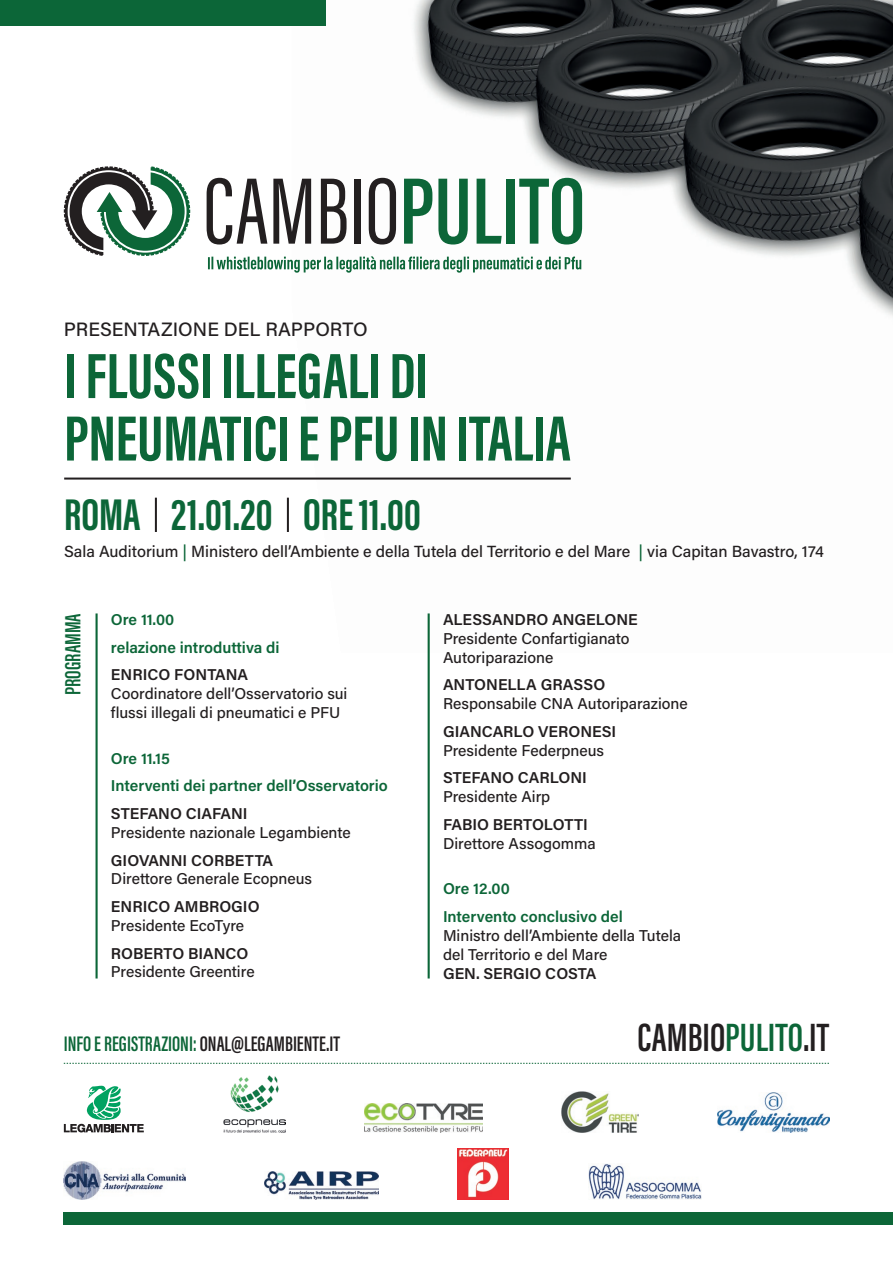
<style>
.page{position:relative;width:893px;height:1263px;background:#fff}
.page>*{position:absolute;margin:0;border:0;box-sizing:border-box;transform-origin:0 0}
.t1{font:700 65.7px "Acumin Pro Extra Cond";color:#0c6638}
.t2{font:700 45.75px "Acumin Pro Extra Cond";color:#0c6638}
.t3{font:600 40.65px "Acumin Pro Extra Cond";color:#231f20}
.t4{font:600 22.65px "Acumin Pro Extra Cond";color:#0c6638}
.t5{font:600 21.75px "Acumin Pro Extra Cond";color:#0c6638}
.t6{font:500 19.35px "Acumin Pro";color:#231f20}
.t7{font:500 16.2px "Acumin Pro";color:#231f20}
.Stile_di_paragrafo_1{font:500 15.75px/18.8px "Acumin Pro";color:#231f20}
.t8{font:600 15.75px "Acumin Pro";color:#231f20}
.t9{font:600 15.75px/27.8px "Acumin Pro";color:#0c6638}
.s1{color:#0c6638}
.s2{color:#231f20}
</style>
<div class="page">
<img style="left:302px;top:0;width:591px;height:653px">
<div style="left:64px;top:1212px;width:829px;height:13px;background:#0c6638"></div>
<div style="left:0;top:0;width:325px;height:26px;background:#0c6638"></div>
<svg style="left:207px;top:178px;width:60px;height:66px"></svg>
<svg style="left:273px;top:179px;width:38px;height:65px"></svg>
<svg style="left:321px;top:179px;width:26px;height:65px"></svg>
<div style="left:354px;top:179px;width:6px;height:65px;background:#231f20"></div>
<svg style="left:369px;top:178px;width:27px;height:66px"></svg>
<svg style="left:404px;top:179px;width:28px;height:65px"></svg>
<svg style="left:438px;top:179px;width:30px;height:65px"></svg>
<svg style="left:477px;top:179px;width:25px;height:65px"></svg>
<div style="left:506px;top:179px;width:8px;height:65px;background:#0c6638"></div>
<svg style="left:519px;top:178px;width:63px;height:66px"></svg>
<svg style="left:64px;top:166px;width:126px;height:90px"></svg>
<svg style="left:208px;top:256px;width:373px;height:17px"></svg>
<svg style="left:64px;top:1063px;width:765px;height:1px"></svg>
<img style="left:223px;top:1076px;width:62px;height:56px">
<img style="left:365px;top:1103px;width:118px;height:29px">
<img style="left:562px;top:1091px;width:77px;height:41px">
<svg style="left:64px;top:1086px;width:80px;height:46px"></svg>
<img style="left:718px;top:1093px;width:111px;height:39px">
<img style="left:264px;top:1172px;width:114px;height:27px">
<img style="left:457px;top:1148px;width:52px;height:51px">
<img style="left:64px;top:1161px;width:121px;height:38px">
<img style="left:588px;top:1164px;width:113px;height:35px">
<hr style="left:64px;top:477px;width:507px;height:3px;background:#231f20">
<hr style="left:287px;top:498px;width:2px;height:34px;background:#231f20">
<hr style="left:155px;top:498px;width:2px;height:34px;background:#231f20">
<hr style="left:428px;top:613px;width:2px;height:365px;background:#0c6638">
<hr style="left:96px;top:613px;width:2px;height:365px;background:#0c6638">
<p class="t6" style="left:64px;top:316px;width:305px">PRESENTAZIONE DEL RAPPORTO</p>
<p class="t1" style="left:64px;top:336px;width:366px">I FLUSSI ILLEGALI DI</p>
<p class="t1" style="left:64px;top:398px;width:508px">PNEUMATICI E PFU IN ITALIA</p>
<p class="t2" style="left:64px;top:487px;width:78px">ROMA</p>
<p class="t7" style="left:64px;top:540px;width:761px">Sala Auditorium <span class="s1">|</span> Ministero dell’Ambiente e della Tutela del Territorio e del Mare <span class="s1">|</span> via Capitan Bavastro, 174</p>
<p class="t2" style="left:171px;top:487px;width:103px">21.01.20</p>
<p class="t2" style="left:303px;top:487px;width:119px">ORE 11.00</p>
<p class="t4" style="left:59px;top:695px;width:83px;rotate:-90deg">PROGRAMMA</p>
<p class="t9" style="left:111px;top:605px;width:65px">Ore 11.00</p>
<p class="t9" style="left:111px;top:633px;width:170px">relazione introduttiva di</p>
<p class="t8" style="left:111px;top:664px;width:139px">ENRICO FONTANA</p>
<p class="Stile_di_paragrafo_1" style="left:111px;top:684px;width:238px">Coordinatore dell’Osservatorio sui</p>
<p class="Stile_di_paragrafo_1" style="left:111px;top:702px;width:231px">flussi illegali di pneumatici e PFU</p>
<p class="t9" style="left:111px;top:743px;width:60px">Ore 11.15</p>
<p class="t9" style="left:111px;top:771px;width:278px">Interventi dei partner dell’Osservatorio</p>
<p class="t8" style="left:111px;top:802px;width:138px">STEFANO CIAFANI</p>
<p class="Stile_di_paragrafo_1" style="left:111px;top:822px;width:241px">Presidente nazionale Legambiente</p>
<p class="t8" style="left:111px;top:849px;width:164px">GIOVANNI CORBETTA</p>
<p class="Stile_di_paragrafo_1" style="left:111px;top:869px;width:203px">Direttore Generale Ecopneus</p>
<p class="t8" style="left:111px;top:895px;width:150px">ENRICO AMBROGIO</p>
<p class="Stile_di_paragrafo_1" style="left:111px;top:915px;width:135px">Presidente EcoTyre</p>
<p class="t8" style="left:111px;top:942px;width:139px">ROBERTO BIANCO</p>
<p class="Stile_di_paragrafo_1" style="left:111px;top:962px;width:145px">Presidente Greentire</p>
<p class="t5" style="left:64px;top:1030px;width:278px">INFO E REGISTRAZIONI: <span class="s2">ONAL@LEGAMBIENTE.IT</span></p>
<p class="t8" style="left:443px;top:608px;width:196px">ALESSANDRO ANGELONE</p>
<p class="Stile_di_paragrafo_1" style="left:443px;top:628px;width:188px">Presidente Confartigianato<br>Autoriparazione</p>
<p class="t8" style="left:443px;top:674px;width:164px">ANTONELLA GRASSO</p>
<p class="Stile_di_paragrafo_1" style="left:443px;top:694px;width:246px">Responsabile CNA Autoriparazione</p>
<p class="t8" style="left:443px;top:720px;width:175px">GIANCARLO VERONESI</p>
<p class="Stile_di_paragrafo_1" style="left:443px;top:740px;width:163px">Presidente Federpneus</p>
<p class="t8" style="left:443px;top:767px;width:145px">STEFANO CARLONI</p>
<p class="Stile_di_paragrafo_1" style="left:443px;top:787px;width:109px">Presidente Airp</p>
<p class="t8" style="left:443px;top:813px;width:146px">FABIO BERTOLOTTI</p>
<p class="Stile_di_paragrafo_1" style="left:443px;top:833px;width:154px">Direttore Assogomma</p>
<p class="t9" style="left:443px;top:874px;width:181px">Ore 12.00<br>Intervento conclusivo del</p>
<p class="Stile_di_paragrafo_1" style="left:443px;top:925px;width:240px">Ministro dell’Ambiente della Tutela del Territorio e del Mare</p>
<p class="t8" style="left:443px;top:962px;width:155px">GEN. SERGIO COSTA</p>
<p class="t3" style="left:637px;top:1012px;width:193px">CAMBIO<span class="s1">PULITO</span>.IT</p>
</div>
